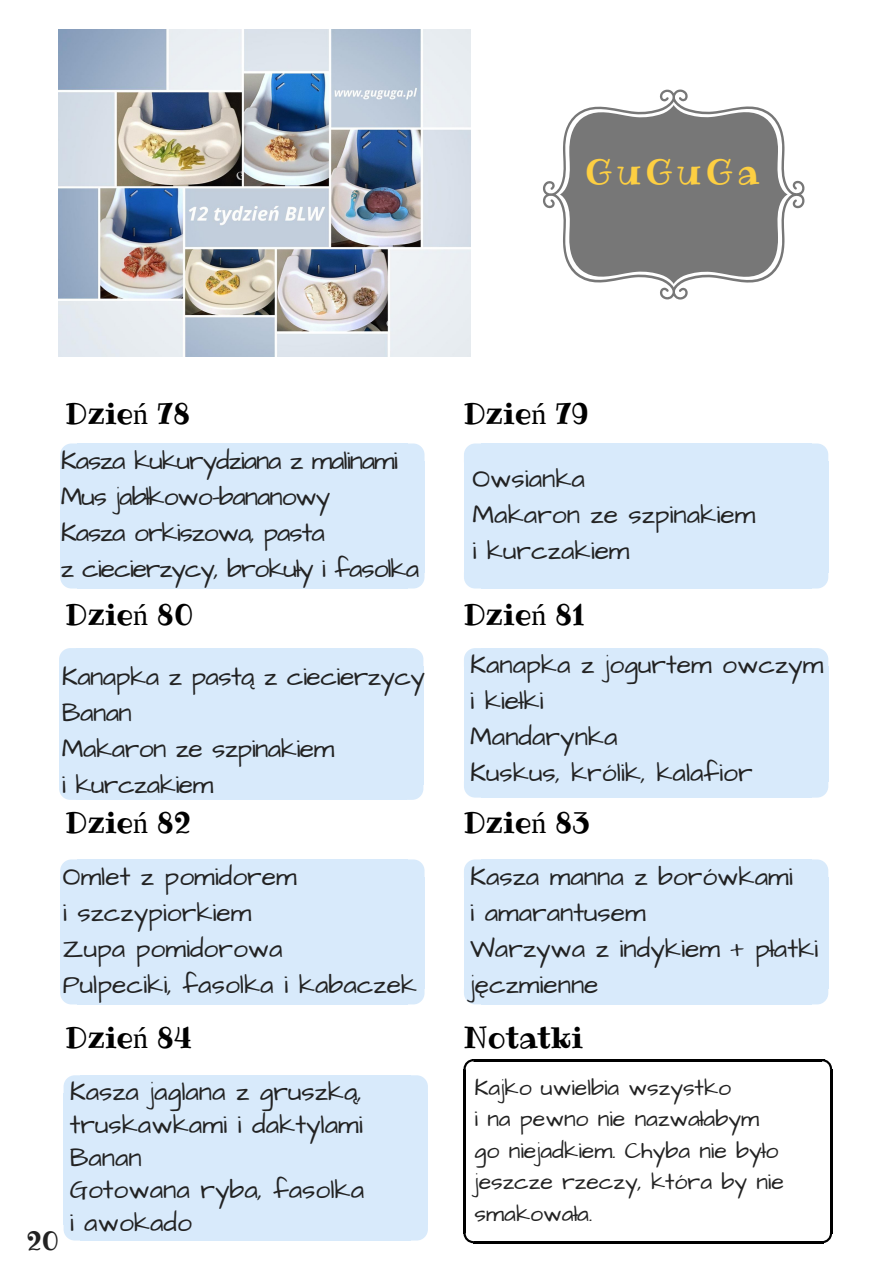
<style>
.page{position:relative;width:893px;height:1263px;background:#fff}
.page>*{position:absolute;margin:0;border:0;box-sizing:border-box;transform-origin:0 0}
.t1{font:34.65px "Ribeye";letter-spacing:.13em;color:#fdcf42}
.t2{font:29.7px "Ribeye";color:#000}
.t3{font:26.4px/36px "Architects Daughter";color:#222}
.t4{font:26.4px/36px "Architects Daughter";letter-spacing:-.04em;color:#222}
.t5{font:26.4px/36px "Architects Daughter";letter-spacing:-.02em;color:#222}
.t6{font:26.4px "Ribeye";color:#222}
.t7{font:23.1px/31.5px "Architects Daughter";color:#222}
.s1{font-family:"Liberation Serif"}
</style>
<div class="page">
<svg style="left:407px;top:443px;width:17px;height:18px"></svg>
<div style="left:407px;top:461px;width:17px;height:112px;background:#d8eafb"></div>
<div style="left:69px;top:456px;width:354px;height:122px;background:#d8eafb"></div>
<div style="left:77px;top:443px;width:330px;height:19px;background:#d8eafb"></div>
<svg style="left:60px;top:443px;width:17px;height:18px"></svg>
<div style="left:60px;top:461px;width:18px;height:112px;background:#d8eafb"></div>
<div style="left:77px;top:572px;width:330px;height:16px;background:#d8eafb"></div>
<svg style="left:60px;top:573px;width:17px;height:15px"></svg>
<svg style="left:407px;top:573px;width:17px;height:15px"></svg>
<svg style="left:811px;top:443px;width:17px;height:18px"></svg>
<div style="left:810px;top:461px;width:18px;height:112px;background:#d8eafb"></div>
<div style="left:473px;top:456px;width:353px;height:122px;background:#d8eafb"></div>
<div style="left:481px;top:443px;width:330px;height:19px;background:#d8eafb"></div>
<svg style="left:464px;top:443px;width:17px;height:18px"></svg>
<div style="left:464px;top:461px;width:17px;height:112px;background:#d8eafb"></div>
<div style="left:481px;top:572px;width:330px;height:16px;background:#d8eafb"></div>
<svg style="left:464px;top:573px;width:17px;height:15px"></svg>
<svg style="left:811px;top:573px;width:17px;height:15px"></svg>
<svg style="left:406px;top:648px;width:17px;height:18px"></svg>
<div style="left:406px;top:666px;width:17px;height:118px;background:#d8eafb"></div>
<div style="left:68px;top:661px;width:353px;height:128px;background:#d8eafb"></div>
<div style="left:76px;top:648px;width:330px;height:19px;background:#d8eafb"></div>
<svg style="left:59px;top:648px;width:17px;height:18px"></svg>
<div style="left:59px;top:666px;width:17px;height:118px;background:#d8eafb"></div>
<div style="left:76px;top:783px;width:330px;height:17px;background:#d8eafb"></div>
<svg style="left:59px;top:784px;width:17px;height:16px"></svg>
<svg style="left:406px;top:784px;width:17px;height:16px"></svg>
<svg style="left:811px;top:648px;width:17px;height:18px"></svg>
<div style="left:810px;top:666px;width:18px;height:116px;background:#d8eafb"></div>
<div style="left:473px;top:661px;width:353px;height:126px;background:#d8eafb"></div>
<div style="left:481px;top:648px;width:330px;height:19px;background:#d8eafb"></div>
<svg style="left:464px;top:648px;width:17px;height:18px"></svg>
<div style="left:464px;top:666px;width:17px;height:116px;background:#d8eafb"></div>
<div style="left:481px;top:781px;width:330px;height:17px;background:#d8eafb"></div>
<svg style="left:464px;top:782px;width:17px;height:16px"></svg>
<svg style="left:811px;top:782px;width:17px;height:16px"></svg>
<svg style="left:407px;top:859px;width:17px;height:18px"></svg>
<div style="left:407px;top:877px;width:17px;height:112px;background:#d8eafb"></div>
<div style="left:69px;top:872px;width:354px;height:122px;background:#d8eafb"></div>
<div style="left:77px;top:859px;width:330px;height:19px;background:#d8eafb"></div>
<svg style="left:60px;top:859px;width:17px;height:18px"></svg>
<div style="left:60px;top:877px;width:18px;height:112px;background:#d8eafb"></div>
<div style="left:77px;top:988px;width:330px;height:16px;background:#d8eafb"></div>
<svg style="left:60px;top:989px;width:17px;height:15px"></svg>
<svg style="left:407px;top:989px;width:17px;height:15px"></svg>
<svg style="left:811px;top:859px;width:17px;height:18px"></svg>
<div style="left:810px;top:877px;width:18px;height:112px;background:#d8eafb"></div>
<div style="left:473px;top:872px;width:353px;height:122px;background:#d8eafb"></div>
<div style="left:481px;top:859px;width:330px;height:19px;background:#d8eafb"></div>
<svg style="left:464px;top:859px;width:17px;height:18px"></svg>
<div style="left:464px;top:877px;width:17px;height:112px;background:#d8eafb"></div>
<div style="left:481px;top:988px;width:330px;height:16px;background:#d8eafb"></div>
<svg style="left:464px;top:989px;width:17px;height:15px"></svg>
<svg style="left:811px;top:989px;width:17px;height:15px"></svg>
<svg style="left:411px;top:1075px;width:17px;height:18px"></svg>
<div style="left:410px;top:1093px;width:18px;height:132px;background:#d8eafb"></div>
<div style="left:73px;top:1087px;width:353px;height:144px;background:#d8eafb"></div>
<div style="left:80px;top:1075px;width:331px;height:19px;background:#d8eafb"></div>
<svg style="left:64px;top:1075px;width:16px;height:18px"></svg>
<div style="left:64px;top:1093px;width:17px;height:132px;background:#d8eafb"></div>
<div style="left:80px;top:1224px;width:331px;height:16px;background:#d8eafb"></div>
<svg style="left:64px;top:1225px;width:16px;height:15px"></svg>
<svg style="left:411px;top:1225px;width:17px;height:15px"></svg>
<hr style="left:473px;top:1241px;width:350px;height:2px;background:#000">
<hr style="left:463px;top:1069px;width:2px;height:165px;background:#000">
<hr style="left:829px;top:1069px;width:3px;height:165px;background:#000">
<svg style="left:823px;top:1233px;width:9px;height:10px"></svg>
<svg style="left:463px;top:1233px;width:10px;height:10px"></svg>
<hr style="left:472px;top:1059px;width:352px;height:2px;background:#000">
<svg style="left:821px;top:1059px;width:11px;height:10px"></svg>
<svg style="left:463px;top:1059px;width:10px;height:10px"></svg>
<svg style="left:543px;top:89px;width:261px;height:211px"></svg>
<svg style="left:560px;top:105px;width:227px;height:179px;background:#8b8b8b"></svg>
<img style="left:58px;top:29px;width:412px;height:327px">
<h1 class="t1" style="left:585px;top:148px;width:175px">GuGuGa</h1>
<p class="t2" style="left:65px;top:393px;width:126px">Dzie<span class="s1">ń</span> 78</p>
<p class="t2" style="left:463px;top:393px;width:127px">Dzie<span class="s1">ń</span> 79</p>
<p class="t4" style="left:61px;top:443px;width:360px">Kasza kukurydziana z malinami<br>Mus jabłkowo-bananowy<br>Kasza orkiszowa, pasta<br>z ciecierzycy, brokuły i fasolka</p>
<p class="t3" style="left:472px;top:461px;width:284px">Owsianka<br>Makaron ze szpinakiem i kurczakiem</p>
<p class="t2" style="left:65px;top:594px;width:130px">Dzie<span class="s1">ń</span> 80</p>
<p class="t2" style="left:463px;top:594px;width:123px">Dzie<span class="s1">ń</span> 81</p>
<p class="t5" style="left:62px;top:659px;width:365px">Kanapka z pastą z ciecierzycy<br>Banan<br>Makaron ze szpinakiem<br>i kurczakiem</p>
<p class="t3" style="left:470px;top:648px;width:355px">Kanapka z jogurtem owczym i kiełki<br>Mandarynka<br>Kuskus, królik, kalafior</p>
<p class="t2" style="left:65px;top:802px;width:127px">Dzie<span class="s1">ń</span> 82</p>
<p class="t2" style="left:463px;top:802px;width:128px">Dzie<span class="s1">ń</span> 83</p>
<p class="t3" style="left:63px;top:859px;width:356px">Omlet z pomidorem<br>i szczypiorkiem<br>Zupa pomidorowa<br>Pulpeciki, fasolka i kabaczek</p>
<p class="t3" style="left:470px;top:859px;width:349px">Kasza manna z borówkami<br>i amarantusem<br>Warzywa z indykiem + płatki jęczmienne</p>
<p class="t2" style="left:65px;top:1017px;width:128px">Dzie<span class="s1">ń</span> 84</p>
<p class="t2" style="left:463px;top:1017px;width:121px">Notatki</p>
<p class="t6" style="left:27px;top:1222px;width:34px">20</p>
<p class="t3" style="left:70px;top:1076px;width:296px;line-height:32.5px">Kasza jaglana z gruszką, truskawkami i daktylami<br>Banan<br>Gotowana ryba, fasolka i awokado</p>
<p class="t7" style="left:474px;top:1072px;width:311px">Kajko uwielbia wszystko<br>i na pewno nie nazwałabym go niejadkiem. Chyba nie było jeszcze rzeczy, która by nie smakowała.</p>
</div>
